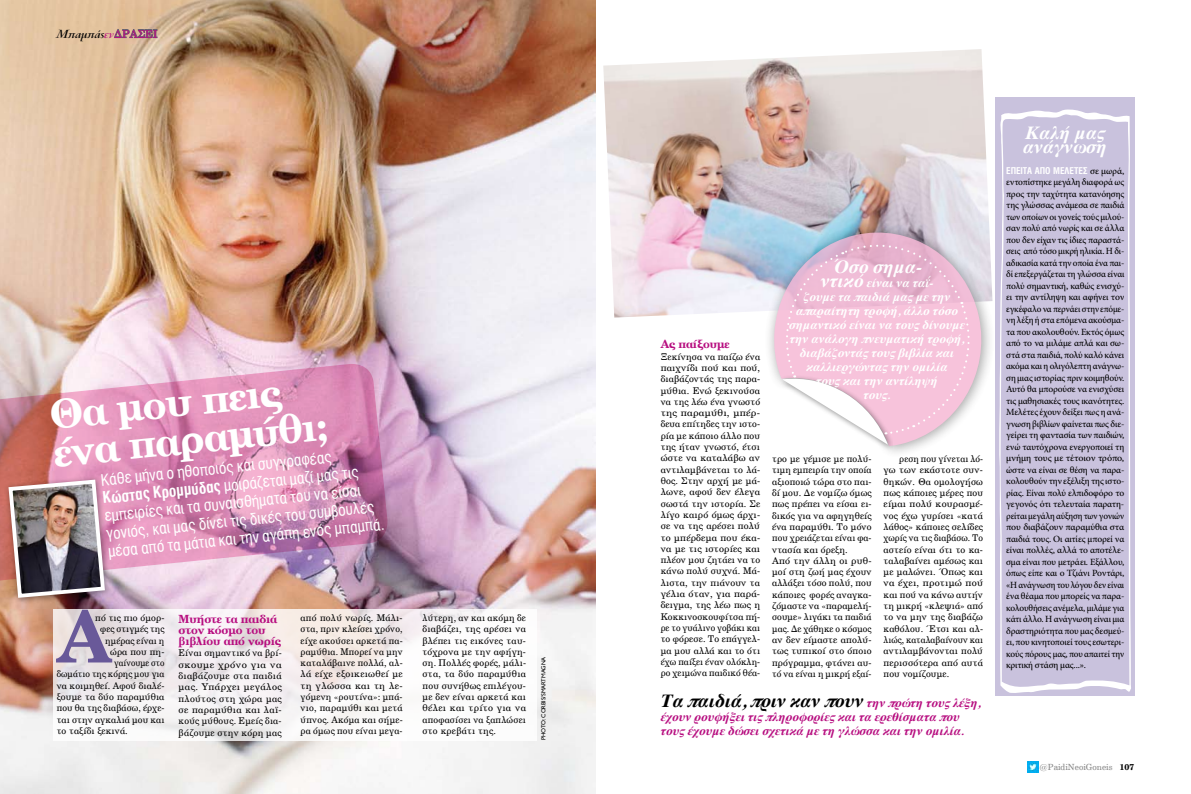
<style>
.page{position:relative;width:1191px;height:794px;background:#fff}
.page>*{position:absolute;margin:0;border:0;box-sizing:border-box;transform-origin:0 0}
.t1{font:40px/38.1px "UB Century Bold";color:#fff}
.t2{font:italic 700 18px "Times";color:#000}
.t3{font:italic 700 18px/14px "Times";color:#fff}
.t4{font:16px/18px "UB Helvetica Cond";color:#fff}
.t5{font:italic 700 13px "PF Garamond Classic";letter-spacing:.01em;color:#000}
.t6{font:italic 700 12px/14px "Times";color:#fff;text-align:center}
.t7{font:italic 700 12px/14px "Times";color:#b70e80}
.t8{font:11.3px/11.3px "UB Century Bold";letter-spacing:-.01em;color:#b70e80}
.t9{font:500 9.5px/11.5px "Minion Pro";letter-spacing:-.02em;color:#000;text-align:justify}
.t10{font:9.3px/11.3px "UB Century";letter-spacing:.01em;color:#000;text-align:justify}
.t11{font:9.3px/11.3px "UB Century";letter-spacing:.01em;color:#000;text-align:justify;scale:.96 1}
.t12{font:9.3px "UB Helvetica Cond Bold";letter-spacing:-.01em;color:#fff}
.t13{font:9.3px "UB Century";letter-spacing:.01em;color:#000;scale:.95 1}
.t14{font:9.3px "UB Century";letter-spacing:.01em;color:#000;scale:.91 1}
.t15{font:8.5px "UB Century";color:#878787}
.t16{font:6px "Gill Sans Hel";letter-spacing:-.015em;color:#000}
.s1{color:#b70e80}
.s2{font-family:"UB Century";font-weight:400;font-style:normal;font-size:11px;color:#b70e80}
.s3{font-family:"UB Helvetica Cond Bold"}
.s4{font-size:18px}
.s5{font-size:12px;color:#b70e80}
.s6{font-family:"Minion Pro";font-weight:500;font-size:9.5px;color:#000}
.s7{font-family:"UB Century Bold";color:#000}
</style>
<div class="page">
<svg style="left:1027px;top:761px;width:11px;height:11px"></svg>
<img style="left:0;top:0;width:595px;height:794px">
<img style="left:603px;top:49px;width:386px;height:268px">
<svg style="left:53px;top:609px;width:484px;height:132px;fill:#f7f4f5"></svg>
<svg style="left:114px;top:29px;width:43px;height:9px"></svg>
<img style="left:0;top:362px;width:389px;height:225px">
<div style="left:762px;top:220px;width:231px;height:237px;background:#000;opacity:.45"></div>
<svg style="left:764px;top:222px;width:227px;height:224px"></svg>
<div style="left:777px;top:374px;width:116px;height:77px;background:#000;opacity:.45"></div>
<svg style="left:776px;top:235px;width:203px;height:210px"></svg>
<div style="left:4px;top:475px;width:107px;height:129px;background:#000;opacity:.4"></div>
<img style="left:6px;top:477px;width:101px;height:123px">
<svg style="left:56px;top:609px;width:56px;height:53px;background:#b8adc4"></svg>
<div style="left:995px;top:97px;width:139px;height:598px;background:#c9c2dd"></div>
<svg style="left:999px;top:109px;width:132px;height:584px"></svg>
<h3 class="t5" style="left:57px;top:27px;width:102px">Mπαμπάς<span class="s1">εν</span><span class="s2">δ ρασ ei</span></h3>
<h1 class="t1" style="left:48px;top:396px;width:277px;rotate:-6deg">Θα μου πεις ένα παραμύθι;</h1>
<h3 class="t4" style="left:100px;top:471px;width:279px;rotate:-6deg">Κάθε μήνα ο ηθοποιός και συγγραφέας <span class="s3">Κώστας Κρομμύδας</span> μοιράζεται μαζί μας τις εμπειρίες και τα συναισθήματα του να είσαι γονιός, και μας δίνει τις δικές του συμβουλές μέσα από τα μάτια και την αγάπη ενός μπαμπά.</h3>
<p class="t10" style="left:95px;top:612px;width:71px">πό τις πιο όμορ-</p>
<p class="t10" style="left:100px;top:623px;width:66px">φες στιγμές της</p>
<p class="t10" style="left:105px;top:634px;width:61px">ημέρας είναι η</p>
<p class="t10" style="left:110px;top:646px;width:56px">ώρα που πη-</p>
<p class="t14" style="left:114px;top:657px;width:57px">γαίνουμε στο</p>
<p class="t13" style="left:57px;top:668px;width:115px">δωμάτιο της κόρης μου για</p>
<p class="t10" style="left:57px;top:679px;width:109px">να κοιμηθεί. Αφού διαλέ-</p>
<p class="t10" style="left:57px;top:691px;width:109px">ξουμε τα δύο παραμύθια</p>
<p class="t10" style="left:57px;top:702px;width:109px">που θα της διαβάσω, έρχε-</p>
<p class="t10" style="left:57px;top:713px;width:109px">ται στην αγκαλιά μου και</p>
<p class="t10" style="left:57px;top:725px;width:73px">το ταξίδι ξεκινά.</p>
<p class="t8" style="left:179px;top:612px;width:104px">Μυήστε τα παιδιά στον κόσμο του βιβλίου από νωρίς</p>
<p class="t10" style="left:179px;top:647px;width:105px">Είναι σημαντικό να βρί&shy;σκουμε χρόνο για να διαβάζουμε στα παιδιά μας. Υπάρχει μεγάλος πλούτος στη χώρα μας σε παραμύθια και λαϊ&shy;κούς μύθους. Εμείς δια&shy;βάζουμε στην κόρη μας</p>
<p class="t10" style="left:300px;top:612px;width:104px">από πολύ νωρίς. Μάλι&shy;στα, πριν κλείσει χρόνο, είχε ακούσει αρκετά πα&shy;ραμύθια. Μπορεί να μην καταλάβαινε πολλά, αλ&shy;λά είχε εξοικειωθεί με τη γλώσσα και τη λε&shy;γόμενη «ρουτίνα»: μπά&shy;νιο, παραμύθι και μετά ύπνος. Ακόμα και σήμε&shy;ρα όμως που είναι μεγα-</p>
<p class="t10" style="left:422px;top:612px;width:105px">λύτερη, αν και ακόμη δε διαβάζει, της αρέσει να βλέπει τις εικόνες ταυ&shy;τόχρονα με την αφήγη&shy;ση. Πολλές φορές, μάλι&shy;στα, τα δύο παραμύθια που συνήθως επιλέγου&shy;με δεν είναι αρκετά και θέλει και τρίτο για να αποφασίσει να ξαπλώσει στο κρεβάτι της.</p>
<p class="t16" style="left:540px;top:740px;width:85px;rotate:-90deg">photo: corbis/smartmagna</p>
<p class="t8" style="left:660px;top:338px;width:71px">Ας παίξουμε</p>
<p class="t10" style="left:660px;top:350px;width:101px">Ξεκίνησα να παίζω ένα παιχνίδι πού και πού, διαβάζοντάς της παρα&shy;μύθια. Ενώ ξεκινούσα να της λέω ένα γνωστό της παραμύθι, μπέρ&shy;δευα επίτηδες την ιστο&shy;ρία με κάποιο άλλο που της ήταν γνωστό, έτσι ώστε να καταλάβω αν αντιλαμβάνεται το λά&shy;θος. Στην αρχή με μά&shy;λωνε, αφού δεν έλεγα σωστά την ιστορία. Σε λίγο καιρό όμως άρχι&shy;σε να της αρέσει πολύ το μπέρδεμα που έκα&shy;να με τις ιστορίες και πλέον μου ζητάει να το κάνω πολύ συχνά. Μά&shy;λιστα, την πιάνουν τα γέλια όταν, για παρά&shy;δειγμα, της λέω πως η Κοκκινοσκουφίτσα πή&shy;ρε το γυάλινο γοβάκι και το φόρεσε. Το επάγγελ&shy;μα μου αλλά και το ότι έχω παίξει έναν ολόκλη&shy;ρο χειμώνα παιδικό θέα-</p>
<h2 class="t3" style="left:832px;top:258px;width:91px">Όσο σημα-</h2>
<p class="t6" style="left:789px;top:275px;width:177px"><span class="s4">ντικό</span> είναι να ταΐ-<br>ζουμε τα παιδιά μας με την απαραίτητη τροφή, άλλο τόσο σημαντικό είναι να τους δίνουμε την ανάλογη πνευματική τροφή, διαβάζοντάς τους βιβλία και καλλιεργώντας την ομιλία<br>τους και την αντίληψή<br>τους.</p>
<p class="t10" style="left:772px;top:453px;width:101px;text-align:left">τρο με γέμισε με πολύ&shy;τιμη εμπειρία την οποία αξιοποιώ τώρα στο παι&shy;δί μου. Δε νομίζω όμως πως πρέπει να είσαι ει&shy;δικός για να αφηγηθείς ένα παραμύθι. Το μόνο που χρειάζεται είναι φα&shy;ντασία και όρεξη.<br>Από την άλλη οι ρυθ&shy;μοί στη ζωή μας έχουν αλλάξει τόσο πολύ, που κάποιες φορές αναγκα&shy;ζόμαστε να «παραμελή&shy;σουμε» λιγάκι τα παιδιά μας. Δε χάθηκε ο κόσμος αν δεν είμαστε απολύ&shy;τως τυπικοί στο όποιο πρόγραμμα, φτάνει αυ&shy;τό να είναι η μικρή εξαί-</p>
<p class="t11" style="left:883px;top:453px;width:105px;text-indent:16px">ρεση που γίνεται λό&shy;γω των εκάστοτε συν&shy;θηκών. Θα ομολογήσω πως κάποιες μέρες που είμαι πολύ κουρασμέ&shy;νος έχω γυρίσει «κατά λάθος» κάποιες σελίδες χωρίς να τις διαβάσω. Το αστείο είναι ότι το κα&shy;ταλαβαίνει αμέσως και με μαλώνει. Όπως και να έχει, προτιμώ πού και πού να κάνω αυτήν τη μικρή «κλεψιά» από το να μην της διαβάζω καθόλου. Έτσι και αλ&shy;λιώς, καταλαβαίνουν και αντιλαμβάνονται πολύ περισσότερα από αυτά που νομίζουμε.</p>
<h2 class="t2" style="left:660px;top:683px;width:322px">Τα παιδιά, πριν καν πουν <span class="s5">την πρώτη τους λέξη,</span></h2>
<p class="t7" style="left:660px;top:708px;width:305px">έχουν ρουφήξει τις πληροφορίες και τα ερεθίσματα που τους έχουμε δώσει σχετικά με τη γλώσσα και την ομιλία.</p>
<h2 class="t3" style="left:1023px;top:125px;width:86px">Καλή μας ανάγνωση</h2>
<p class="t12" style="left:1006px;top:165px;width:120px">ΕΠΕΙΤΑ από μελέτες <span class="s6">σε μωρά,</span></p>
<p class="t9" style="left:1006px;top:176px;width:120px">εντοπίστηκε μεγάλη διαφορά ως προς την ταχύτητα κατανόησης της γλώσσας ανάμεσα σε παιδιά των οποίων οι γονείς τούς μιλού&shy;σαν πολύ από νωρίς και σε άλλα που δεν είχαν τις ίδιες παραστά&shy;σεις από τόσο μικρή ηλικία. Η δι&shy;αδικασία κατά την οποία ένα παι&shy;δί επεξεργάζεται τη γλώσσα είναι πολύ σημαντική, καθώς ενισχύ&shy;ει την αντίληψη και αφήνει τον εγκέφαλο να περνάει στην επόμε&shy;νη λέξη ή στα επόμενα ακούσμα&shy;τα που ακολουθούν. Εκτός όμως από το να μιλάμε απλά και σω&shy;στά στα παιδιά, πολύ καλό κάνει ακόμα και η ολιγόλεπτη ανάγνω&shy;ση μιας ιστορίας πριν κοιμηθούν.<br>Αυτό θα μπορούσε να ενισχύσει τις μαθησιακές τους ικανότητες.<br>Μελέτες έχουν δείξει πως η ανά&shy;γνωση βιβλίων φαίνεται πως διε&shy;γείρει τη φαντασία των παιδιών, ενώ ταυτόχρονα ενεργοποιεί τη μνήμη τους με τέτοιον τρόπο, ώστε να είναι σε θέση να παρα&shy;κολουθούν την εξέλιξη της ιστο&shy;ρίας. Είναι πολύ ελπιδοφόρο το γεγονός ότι τελευταία παρατη&shy;ρείται μεγάλη αύξηση των γονιών που διαβάζουν παραμύθια στα παιδιά τους. Οι αιτίες μπορεί να είναι πολλές, αλλά το αποτέλε&shy;σμα είναι που μετράει. Εξάλλου, όπως είπε και ο Τζιάνι Ροντάρι, «Η ανάγνωση του λόγου δεν είναι ένα θέαμα που μπορείς να παρα&shy;κολουθήσεις ανέμελα, μιλάμε για κάτι άλλο. Η ανάγνωση είναι μια δραστηριότητα που μας δεσμεύ&shy;ει, που κινητοποιεί τους εσωτερι&shy;κούς πόρους μας, που απαιτεί την κριτική στάση μας...».</p>
<p class="t15" style="left:1039px;top:761px;width:96px">@PaidiNeoiGoneis <span class="s7">107</span></p>
</div>
